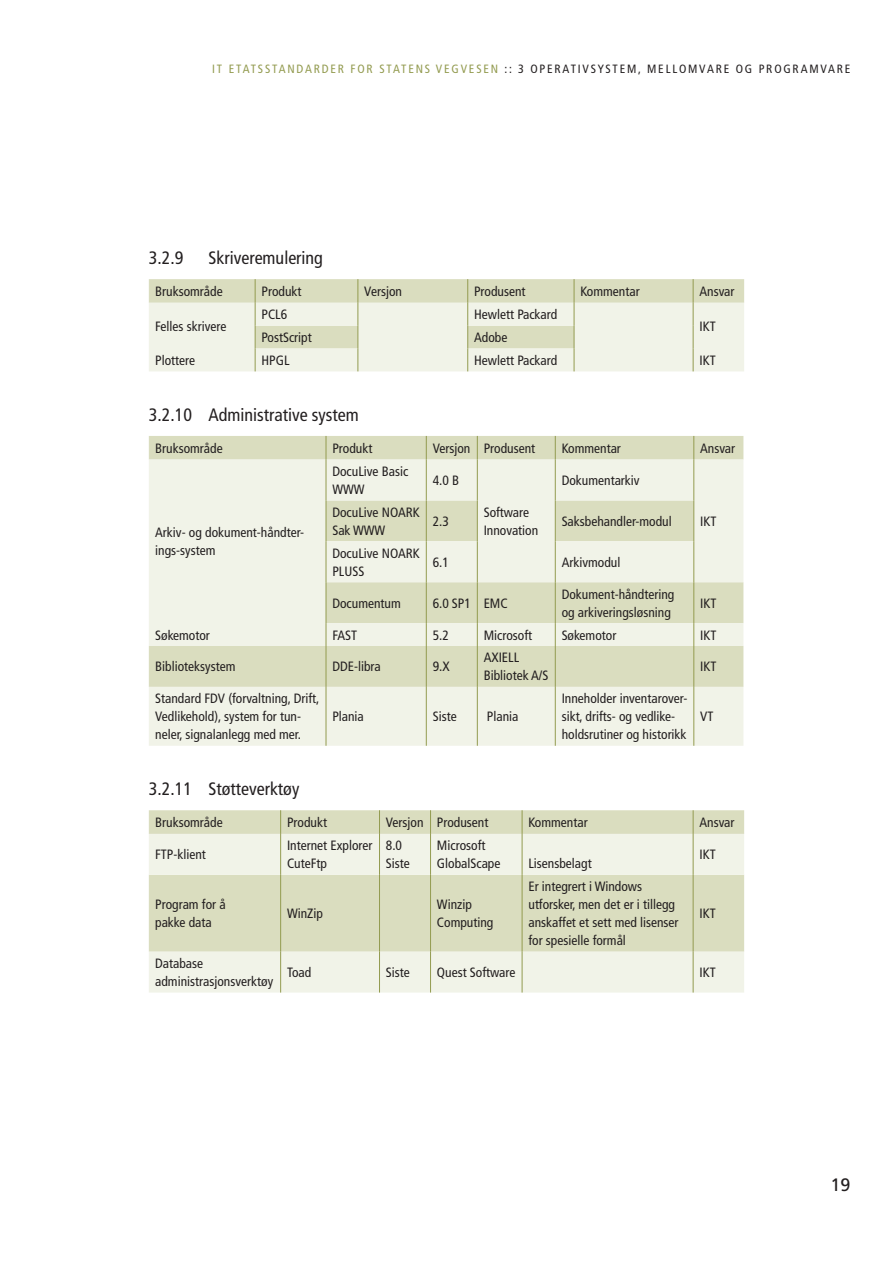
<style>
.page{position:relative;width:893px;height:1263px;background:#fff}
.page>*{position:absolute;margin:0;border:0;box-sizing:border-box;transform-origin:0 0}
.t1{font:condensed 18px "Frutiger LT Std";color:#231f20}
.t2{font:18px "Frutiger LT Std";color:#231f20}
.t3{font:condensed 13.5px/18px "Frutiger LT Std";color:#231f20}
.t4{font:condensed 12px "Frutiger LT Std";letter-spacing:.15em;color:#231f20}
.s1{color:#939b50}
</style>
<div class="page">
<svg style="left:149px;top:279px;width:595px;height:92px;background:#e8ead8"></svg>
<div style="left:149px;top:436px;width:594px;height:24px;background:#daddbf"></div>
<svg style="left:149px;top:460px;width:594px;height:286px;background:#e9ebda"></svg>
<svg style="left:326px;top:436px;width:1px;height:24px"></svg>
<svg style="left:426px;top:436px;width:1px;height:24px"></svg>
<svg style="left:477px;top:436px;width:1px;height:24px"></svg>
<svg style="left:555px;top:436px;width:1px;height:24px"></svg>
<svg style="left:693px;top:436px;width:1px;height:24px"></svg>
<hr style="left:326px;top:460px;width:1px;height:40px;background:#939b50">
<hr style="left:426px;top:460px;width:1px;height:40px;background:#939b50">
<hr style="left:477px;top:460px;width:1px;height:40px;background:#939b50">
<hr style="left:555px;top:460px;width:1px;height:40px;background:#939b50">
<hr style="left:693px;top:460px;width:1px;height:40px;background:#939b50">
<hr style="left:326px;top:500px;width:1px;height:41px;background:#939b50">
<hr style="left:426px;top:500px;width:1px;height:41px;background:#939b50">
<hr style="left:477px;top:500px;width:1px;height:41px;background:#939b50">
<hr style="left:555px;top:500px;width:1px;height:41px;background:#939b50">
<hr style="left:693px;top:500px;width:1px;height:41px;background:#939b50">
<hr style="left:326px;top:541px;width:1px;height:41px;background:#939b50">
<hr style="left:426px;top:541px;width:1px;height:41px;background:#939b50">
<hr style="left:477px;top:541px;width:1px;height:41px;background:#939b50">
<hr style="left:555px;top:541px;width:1px;height:41px;background:#939b50">
<hr style="left:693px;top:541px;width:1px;height:41px;background:#939b50">
<hr style="left:326px;top:582px;width:1px;height:41px;background:#939b50">
<hr style="left:426px;top:582px;width:1px;height:41px;background:#939b50">
<hr style="left:477px;top:582px;width:1px;height:41px;background:#939b50">
<hr style="left:555px;top:582px;width:1px;height:41px;background:#939b50">
<hr style="left:693px;top:582px;width:1px;height:41px;background:#939b50">
<svg style="left:326px;top:623px;width:1px;height:23px"></svg>
<svg style="left:426px;top:623px;width:1px;height:23px"></svg>
<svg style="left:477px;top:623px;width:1px;height:23px"></svg>
<svg style="left:555px;top:623px;width:1px;height:23px"></svg>
<svg style="left:693px;top:623px;width:1px;height:23px"></svg>
<hr style="left:326px;top:646px;width:1px;height:41px;background:#939b50">
<hr style="left:426px;top:646px;width:1px;height:41px;background:#939b50">
<hr style="left:477px;top:646px;width:1px;height:41px;background:#939b50">
<hr style="left:555px;top:646px;width:1px;height:41px;background:#939b50">
<hr style="left:693px;top:646px;width:1px;height:41px;background:#939b50">
<hr style="left:326px;top:687px;width:1px;height:59px;background:#939b50">
<hr style="left:426px;top:687px;width:1px;height:59px;background:#939b50">
<hr style="left:477px;top:687px;width:1px;height:59px;background:#939b50">
<hr style="left:555px;top:687px;width:1px;height:59px;background:#939b50">
<hr style="left:693px;top:687px;width:1px;height:59px;background:#939b50">
<div style="left:149px;top:810px;width:595px;height:24px;background:#daddbf"></div>
<svg style="left:149px;top:834px;width:595px;height:158px;background:#e5e8d3"></svg>
<svg style="left:280px;top:810px;width:1px;height:24px"></svg>
<svg style="left:379px;top:810px;width:1px;height:24px"></svg>
<svg style="left:430px;top:810px;width:1px;height:24px"></svg>
<svg style="left:522px;top:810px;width:1px;height:24px"></svg>
<svg style="left:693px;top:810px;width:1px;height:24px"></svg>
<hr style="left:280px;top:834px;width:1px;height:41px;background:#939b50">
<hr style="left:379px;top:834px;width:1px;height:41px;background:#939b50">
<hr style="left:430px;top:834px;width:1px;height:41px;background:#939b50">
<hr style="left:522px;top:834px;width:1px;height:41px;background:#939b50">
<hr style="left:693px;top:834px;width:1px;height:41px;background:#939b50">
<hr style="left:280px;top:875px;width:1px;height:77px;background:#939b50">
<hr style="left:379px;top:875px;width:1px;height:77px;background:#939b50">
<hr style="left:430px;top:875px;width:1px;height:77px;background:#939b50">
<hr style="left:522px;top:875px;width:1px;height:77px;background:#939b50">
<hr style="left:693px;top:875px;width:1px;height:77px;background:#939b50">
<hr style="left:280px;top:952px;width:1px;height:40px;background:#939b50">
<hr style="left:379px;top:952px;width:1px;height:40px;background:#939b50">
<hr style="left:430px;top:952px;width:1px;height:40px;background:#939b50">
<hr style="left:522px;top:952px;width:1px;height:40px;background:#939b50">
<hr style="left:693px;top:952px;width:1px;height:40px;background:#939b50">
<p class="t4" style="left:212px;top:62px;width:640px"><span class="s1">IT ETATSSTANDARDER FOR STATENS VEGVESEN</span> :: 3 OPERATIVSYSTEM, MELLOMVARE OG PROGRAMVARE</p>
<h1 class="t1" style="left:149px;top:247px;width:36px">3.2.9</h1>
<h1 class="t1" style="left:208px;top:247px;width:116px">Skriveremulering</h1>
<p class="t3" style="left:155px;top:282px;width:69px">Bruksområde</p>
<p class="t3" style="left:261px;top:282px;width:41px">Produkt</p>
<p class="t3" style="left:364px;top:282px;width:39px">Versjon</p>
<p class="t3" style="left:474px;top:282px;width:53px">Produsent</p>
<p class="t3" style="left:580px;top:282px;width:61px">Kommentar</p>
<p class="t3" style="left:699px;top:282px;width:37px">Ansvar</p>
<p class="t3" style="left:155px;top:317px;width:73px">Felles skrivere</p>
<p class="t3" style="left:261px;top:306px;width:27px">PCL6</p>
<p class="t3" style="left:474px;top:306px;width:85px">Hewlett Packard</p>
<p class="t3" style="left:699px;top:317px;width:18px">IKT</p>
<p class="t3" style="left:261px;top:329px;width:52px">PostScript</p>
<p class="t3" style="left:474px;top:329px;width:35px">Adobe</p>
<p class="t3" style="left:155px;top:351px;width:41px">Plottere</p>
<p class="t3" style="left:261px;top:351px;width:29px">HPGL</p>
<p class="t3" style="left:474px;top:351px;width:85px">Hewlett Packard</p>
<p class="t3" style="left:699px;top:351px;width:18px">IKT</p>
<h1 class="t1" style="left:149px;top:404px;width:212px">3.2.10 Administrative system</h1>
<p class="t3" style="left:155px;top:439px;width:69px">Bruksområde</p>
<p class="t3" style="left:332px;top:439px;width:41px">Produkt</p>
<p class="t3" style="left:433px;top:439px;width:104px">Versjon Produsent</p>
<p class="t3" style="left:562px;top:439px;width:61px">Kommentar</p>
<p class="t3" style="left:700px;top:439px;width:37px">Ansvar</p>
<p class="t3" style="left:155px;top:524px;width:150px">Arkiv- og dokument-håndter&shy;ings-system</p>
<p class="t3" style="left:332px;top:462px;width:77px">DocuLive Basic<br>WWW</p>
<p class="t3" style="left:433px;top:471px;width:28px">4.0 B</p>
<p class="t3" style="left:562px;top:471px;width:79px">Dokumentarkiv</p>
<p class="t3" style="left:484px;top:503px;width:56px">Software<br>Innovation</p>
<p class="t3" style="left:332px;top:503px;width:89px">DocuLive NOARK<br>Sak WWW</p>
<p class="t3" style="left:433px;top:512px;width:18px">2.3</p>
<p class="t3" style="left:562px;top:512px;width:112px">Saksbehandler-modul</p>
<p class="t3" style="left:332px;top:544px;width:89px">DocuLive NOARK<br>PLUSS</p>
<p class="t3" style="left:433px;top:553px;width:18px">6.1</p>
<p class="t3" style="left:562px;top:553px;width:60px">Arkivmodul</p>
<p class="t3" style="left:332px;top:594px;width:70px">Documentum</p>
<p class="t3" style="left:433px;top:594px;width:77px">6.0 SP1 EMC</p>
<p class="t3" style="left:562px;top:585px;width:114px">Dokument-håndtering og arkiveringsløsning</p>
<p class="t3" style="left:700px;top:594px;width:18px">IKT</p>
<p class="t3" style="left:700px;top:512px;width:18px">IKT</p>
<p class="t3" style="left:155px;top:626px;width:56px">Søkemotor</p>
<p class="t3" style="left:332px;top:626px;width:26px">FAST</p>
<p class="t3" style="left:433px;top:626px;width:18px">5.2</p>
<p class="t3" style="left:484px;top:626px;width:50px">Microsoft</p>
<p class="t3" style="left:562px;top:626px;width:56px">Søkemotor</p>
<p class="t3" style="left:700px;top:626px;width:18px">IKT</p>
<p class="t3" style="left:155px;top:658px;width:82px">Biblioteksystem</p>
<p class="t3" style="left:332px;top:658px;width:50px">DDE-libra</p>
<p class="t3" style="left:433px;top:658px;width:18px">9.X</p>
<p class="t3" style="left:484px;top:649px;width:66px">AXIELL<br>Bibliotek A/S</p>
<p class="t3" style="left:700px;top:658px;width:18px">IKT</p>
<p class="t3" style="left:155px;top:690px;width:166px">Standard FDV (forvaltning, Drift,<br>Vedlikehold), system for tun&shy;neler, signalanlegg med mer.</p>
<p class="t3" style="left:562px;top:690px;width:127px">Inneholder inventarover&shy;sikt, drifts- og vedlike&shy;holdsrutiner og historikk</p>
<p class="t3" style="left:332px;top:708px;width:33px">Plania</p>
<p class="t3" style="left:433px;top:708px;width:25px">Siste</p>
<p class="t3" style="left:487px;top:708px;width:33px">Plania</p>
<p class="t3" style="left:700px;top:708px;width:15px">VT</p>
<h1 class="t1" style="left:149px;top:778px;width:152px">3.2.11 Støtteverktøy</h1>
<p class="t3" style="left:155px;top:813px;width:69px">Bruksområde</p>
<p class="t3" style="left:287px;top:813px;width:41px">Produkt</p>
<p class="t3" style="left:386px;top:813px;width:104px">Versjon Produsent</p>
<p class="t3" style="left:528px;top:813px;width:61px">Kommentar</p>
<p class="t3" style="left:699px;top:813px;width:37px">Ansvar</p>
<p class="t3" style="left:155px;top:846px;width:52px">FTP-klient</p>
<p class="t3" style="left:287px;top:837px;width:87px">Internet Explorer<br>CuteFtp</p>
<p class="t3" style="left:386px;top:837px;width:25px">8.0<br>Siste</p>
<p class="t3" style="left:437px;top:837px;width:65px">Microsoft<br>GlobalScape</p>
<p class="t3" style="left:699px;top:846px;width:18px">IKT</p>
<p class="t3" style="left:528px;top:855px;width:65px">Lisensbelagt</p>
<p class="t3" style="left:155px;top:896px;width:72px">Program for å pakke data</p>
<p class="t3" style="left:287px;top:905px;width:37px">WinZip</p>
<p class="t3" style="left:437px;top:896px;width:58px">Winzip<br>Computing</p>
<p class="t3" style="left:528px;top:878px;width:152px">Er integrert i Windows utforsker, men det er i tillegg anskaffet et sett med lisenser for spesielle formål</p>
<p class="t3" style="left:699px;top:905px;width:18px">IKT</p>
<p class="t3" style="left:155px;top:954px;width:119px">Database administrasjonsverktøy</p>
<p class="t3" style="left:287px;top:963px;width:26px">Toad</p>
<p class="t3" style="left:386px;top:963px;width:25px">Siste</p>
<p class="t3" style="left:437px;top:963px;width:80px">Quest Software</p>
<p class="t3" style="left:699px;top:963px;width:18px">IKT</p>
<h1 class="t2" style="left:830px;top:1174px;width:22px">19</h1>
</div>
